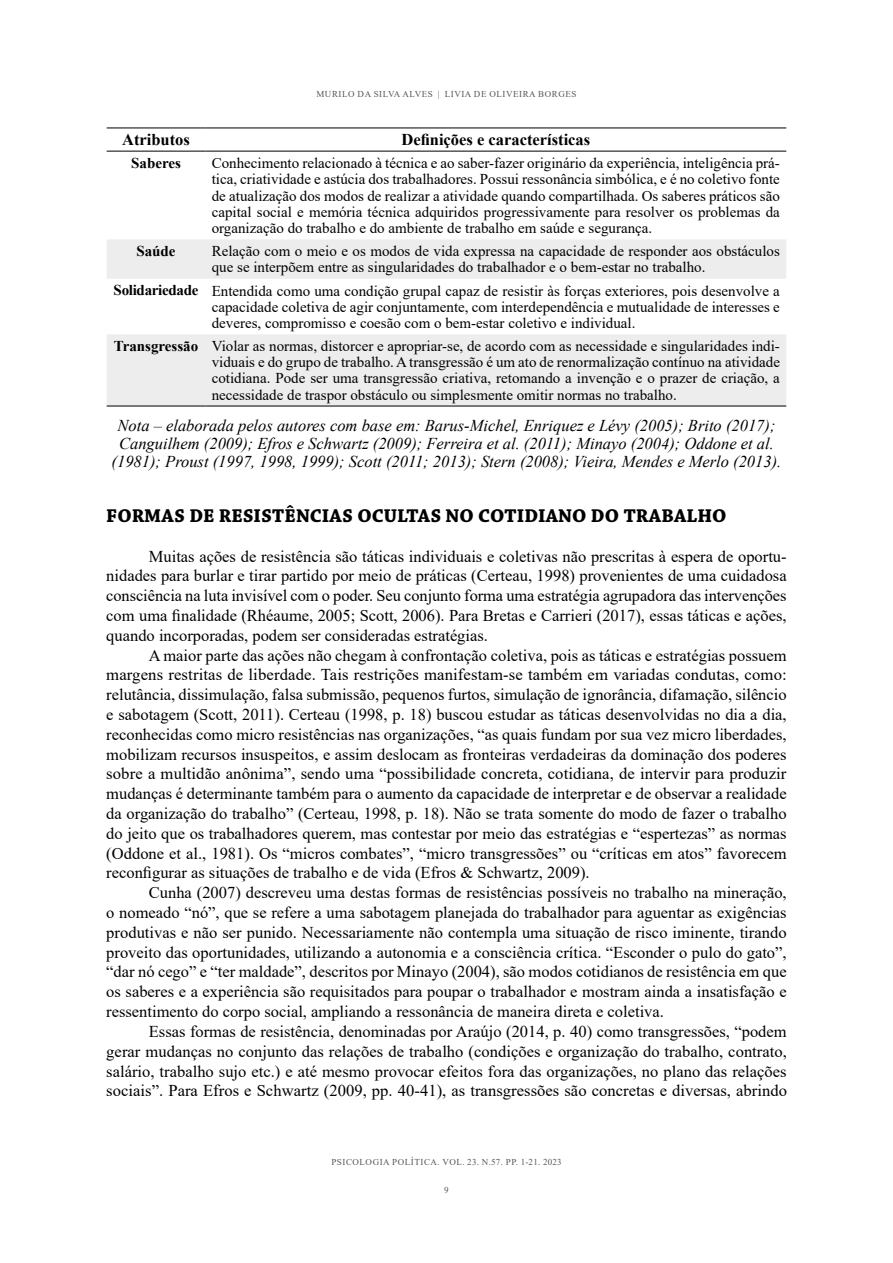
<style>
.page{position:relative;width:893px;height:1263px;background:#fff}
.page>*{position:absolute;margin:0;border:0;box-sizing:border-box;transform-origin:0 0}
.t1{font:700 19.5px "Chaparral Pro";letter-spacing:.005em;color:#000}
.t2{font:16.5px/19.8px "Times New Roman";color:#000;text-align:justify}
.t3{font:italic 16.5px/18px "Times New Roman";color:#000;text-align:center}
.t4{font:700 16.5px "Times New Roman";color:#000}
.t5{font:15px/16.2px "Times New Roman";color:#000;text-align:justify}
.t6{font:700 15px "Times New Roman";color:#000}
.t7{font:9px "Times New Roman";letter-spacing:.06em;color:#575756}
.s1{font-weight:700}
</style>
<div class="page">
<svg style="left:107px;top:239px;width:679px;height:167px;fill:#ededed"></svg>
<hr style="left:107px;top:151px;width:98px;height:1px;background:#000">
<hr style="left:205px;top:151px;width:581px;height:1px;background:#000">
<hr style="left:107px;top:128px;width:98px;height:1px;background:#000">
<hr style="left:205px;top:128px;width:581px;height:1px;background:#000">
<hr style="left:107px;top:406px;width:98px;height:1px;background:#000">
<hr style="left:205px;top:406px;width:581px;height:1px;background:#000">
<p class="t7" style="left:316px;top:88px;width:262px">MURILO DA SILVA ALVES | LIVIA DE OLIVEIRA BORGES</p>
<p class="t4" style="left:122px;top:128px;width:69px">Atributos</p>
<p class="t4" style="left:401px;top:128px;width:190px">Definições e características</p>
<p class="t6" style="left:131px;top:152px;width:51px">Saberes</p>
<p class="t5" style="left:212px;top:155px;width:570px">Conhecimento relacionado à técnica e ao saber-fazer originário da experiência, inteligência prá&shy;tica, criatividade e astúcia dos trabalhadores. Possui ressonância simbólica, e é no coletivo fonte de atualização dos modos de realizar a atividade quando compartilhada. Os saberes práticos são capital social e memória técnica adquiridos progressivamente para resolver os problemas da organização do trabalho e do ambiente de trabalho em saúde e segurança.</p>
<p class="t6" style="left:136px;top:240px;width:41px">Saúde</p>
<p class="t5" style="left:212px;top:243px;width:570px">Relação com o meio e os modos de vida expressa na capacidade de responder aos obstáculos que se interpõem entre as singularidades do trabalhador e o bem-estar no trabalho.</p>
<p class="t5" style="left:212px;top:282px;width:570px;text-indent:-98px"><span class="s1">Solidariedade</span> Entendida como uma condição grupal capaz de resistir às forças exteriores, pois desenvolve a capacidade coletiva de agir conjuntamente, com interdependência e mutualidade de interesses e deveres, compromisso e coesão com o bem-estar coletivo e individual.</p>
<p class="t5" style="left:212px;top:337px;width:570px;text-indent:-98px"><span class="s1">Transgressão</span> Violar as normas, distorcer e apropriar-se, de acordo com as necessidade e singularidades indi&shy;viduais e do grupo de trabalho. A transgressão é um ato de renormalização contínuo na atividade cotidiana. Pode ser uma transgressão criativa, retomando a invenção e o prazer de criação, a necessidade de traspor obstáculo ou simplesmente omitir normas no trabalho.</p>
<p class="t3" style="left:112px;top:416px;width:671px">Nota – elaborada pelos autores com base em: Barus-Michel, Enriquez e Lévy (2005); Brito (2017);<br>Canguilhem (2009); Efros e Schwartz (2009); Ferreira et al. (2011); Minayo (2004); Oddone et al. (1981); Proust (1997, 1998, 1999); Scott (2011; 2013); Stern (2008); Vieira, Mendes e Merlo (2013).</p>
<p class="t1" style="left:106px;top:504px;width:622px">FORMAS DE RESISTÊNCIAS OCULTAS NO COTIDIANO DO TRABALHO</p>
<p class="t2" style="left:106px;top:546px;width:682px;text-indent:43px">Muitas ações de resistência são táticas individuais e coletivas não prescritas à espera de oportu&shy;nidades para burlar e tirar partido por meio de práticas (Certeau, 1998) provenientes de uma cuidadosa consciência na luta invisível com o poder. Seu conjunto forma uma estratégia agrupadora das intervenções com uma finalidade (Rhéaume, 2005; Scott, 2006). Para Bretas e Carrieri (2017), essas táticas e ações, quando incorporadas, podem ser consideradas estratégias.</p>
<p class="t2" style="left:106px;top:645px;width:682px;text-indent:43px">A maior parte das ações não chegam à confrontação coletiva, pois as táticas e estratégias possuem margens restritas de liberdade. Tais restrições manifestam-se também em variadas condutas, como: relutância, dissimulação, falsa submissão, pequenos furtos, simulação de ignorância, difamação, silêncio e sabotagem (Scott, 2011). Certeau (1998, p. 18) buscou estudar as táticas desenvolvidas no dia a dia, reconhecidas como micro resistências nas organizações, “as quais fundam por sua vez micro liberdades, mobilizam recursos insuspeitos, e assim deslocam as fronteiras verdadeiras da dominação dos poderes sobre a multidão anônima”, sendo uma “possibilidade concreta, cotidiana, de intervir para produzir mudanças é determinante também para o aumento da capacidade de interpretar e de observar a realidade da organização do trabalho” (Certeau, 1998, p. 18). Não se trata somente do modo de fazer o trabalho do jeito que os trabalhadores querem, mas contestar por meio das estratégias e “espertezas” as normas (Oddone et al., 1981). Os “micros combates”, “micro transgressões” ou “críticas em atos” favorecem reconfigurar as situações de trabalho e de vida (Efros &amp; Schwartz, 2009).</p>
<p class="t2" style="left:106px;top:882px;width:682px;text-indent:43px">Cunha (2007) descreveu uma destas formas de resistências possíveis no trabalho na mineração, o nomeado “nó”, que se refere a uma sabotagem planejada do trabalhador para aguentar as exigências produtivas e não ser punido. Necessariamente não contempla uma situação de risco iminente, tirando proveito das oportunidades, utilizando a autonomia e a consciência crítica. “Esconder o pulo do gato”, “dar nó cego” e “ter maldade”, descritos por Minayo (2004), são modos cotidianos de resistência em que os saberes e a experiência são requisitados para poupar o trabalhador e mostram ainda a insatisfação e ressentimento do corpo social, ampliando a ressonância de maneira direta e coletiva.</p>
<p class="t2" style="left:106px;top:1021px;width:682px;text-indent:43px">Essas formas de resistência, denominadas por Araújo (2014, p. 40) como transgressões, “podem gerar mudanças no conjunto das relações de trabalho (condições e organização do trabalho, contrato, salário, trabalho sujo etc.) e até mesmo provocar efeitos fora das organizações, no plano das relações sociais”. Para Efros e Schwartz (2009, pp. 40-41), as transgressões são concretas e diversas, abrindo</p>
<p class="t7" style="left:331px;top:1156px;width:232px">PSICOLOGIA POLÍTICA. VOL. 23. N.57. PP. 1-21. 2023</p>
<p class="t7" style="left:444px;top:1183px;width:6px">9</p>
</div>
